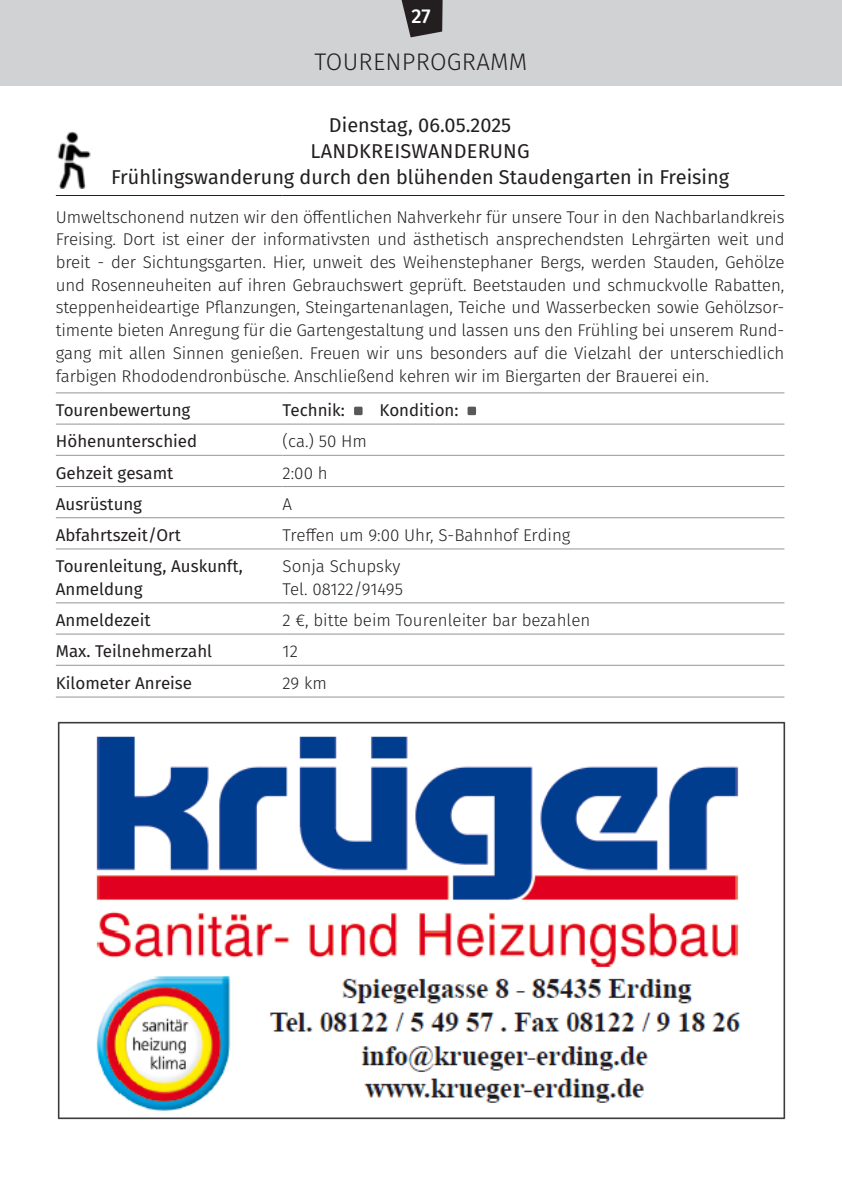
<style>
.page{position:relative;width:842px;height:1191px;background:#fff}
.page>*{position:absolute;margin:0;border:0;box-sizing:border-box;transform-origin:0 0}
.t1{font:300 24px "Fira Sans";letter-spacing:.01em;color:#231f20}
.t2{font:20px/26px "Fira Sans";color:#231f20;text-align:center}
.t3{font:500 20px "Fira Sans";color:#fff}
.t4{font:300 17px/22.6px "Fira Sans";letter-spacing:-.005em;color:#231f20;text-align:justify}
.t5{font:17px/22.6px "Fira Sans";color:#231f20}
</style>
<div class="page">
<div style="left:0;top:0;width:842px;height:85px;background:#d1d2d4"></div>
<svg style="left:401px;top:0;width:42px;height:37px"></svg>
<img style="left:57px;top:721px;width:729px;height:399px">
<hr style="left:56px;top:392px;width:227px;height:1px;background:#939598">
<hr style="left:283px;top:392px;width:501px;height:1px;background:#939598">
<hr style="left:56px;top:423px;width:227px;height:1px;background:#939598">
<hr style="left:283px;top:423px;width:501px;height:1px;background:#939598">
<hr style="left:56px;top:455px;width:227px;height:1px;background:#939598">
<hr style="left:283px;top:455px;width:501px;height:1px;background:#939598">
<hr style="left:56px;top:486px;width:227px;height:1px;background:#939598">
<hr style="left:283px;top:486px;width:501px;height:1px;background:#939598">
<hr style="left:56px;top:517px;width:227px;height:1px;background:#939598">
<hr style="left:283px;top:517px;width:501px;height:1px;background:#939598">
<hr style="left:56px;top:548px;width:227px;height:1px;background:#939598">
<hr style="left:283px;top:548px;width:501px;height:1px;background:#939598">
<hr style="left:56px;top:602px;width:227px;height:1px;background:#939598">
<hr style="left:283px;top:602px;width:501px;height:1px;background:#939598">
<hr style="left:56px;top:633px;width:227px;height:1px;background:#939598">
<hr style="left:283px;top:633px;width:501px;height:1px;background:#939598">
<hr style="left:56px;top:665px;width:227px;height:1px;background:#939598">
<hr style="left:283px;top:665px;width:501px;height:1px;background:#939598">
<hr style="left:56px;top:696px;width:227px;height:1px;background:#939598">
<hr style="left:283px;top:696px;width:501px;height:1px;background:#939598">
<hr style="left:56px;top:195px;width:227px;height:1px;background:#231f20">
<hr style="left:283px;top:195px;width:501px;height:1px;background:#231f20">
<div style="left:354px;top:407px;width:9px;height:8px;background:#57585a"></div>
<div style="left:467px;top:407px;width:9px;height:8px;background:#57585a"></div>
<img style="left:57px;top:131px;width:34px;height:58px">
<p class="t3" style="left:411px;top:0;width:21px">27</p>
<h1 class="t1" style="left:315px;top:45px;width:214px">TOURENPROGRAMM</h1>
<p class="t2" style="left:111px;top:112px;width:619px">Dienstag, 06.05.2025<br>LANDKREISWANDERUNG<br>Frühlingswanderung durch den blühenden Staudengarten in Freising</p>
<p class="t4" style="left:56px;top:205px;width:730px">Umweltschonend nutzen wir den öffentlichen Nahverkehr für unsere Tour in den Nachbarlandkreis Freising. Dort ist einer der informativsten und ästhetisch ansprechendsten Lehrgärten weit und breit - der Sichtungsgarten. Hier, unweit des Weihenstephaner Bergs, werden Stauden, Gehölze und Rosenneuheiten auf ihren Gebrauchswert geprüft. Beetstauden und schmuckvolle Rabatten, steppenheideartige Pflanzungen, Steingartenanlagen, Teiche und Wasserbecken sowie Gehölzsor&shy;timente bieten Anregung für die Gartengestaltung und lassen uns den Frühling bei unserem Rund&shy;gang mit allen Sinnen genießen. Freuen wir uns besonders auf die Vielzahl der unterschiedlich farbigen Rhododendronbüsche. Anschließend kehren wir im Biergarten der Brauerei ein.</p>
<p class="t5" style="left:56px;top:398px;width:136px">Tourenbewertung</p>
<p class="t5" style="left:283px;top:398px;width:64px">Technik:</p>
<p class="t5" style="left:380px;top:398px;width:80px">Kondition:</p>
<p class="t5" style="left:56px;top:430px;width:143px">Höhenunterschied</p>
<p class="t4" style="left:283px;top:430px;width:86px">(ca.) 50 Hm</p>
<p class="t5" style="left:56px;top:461px;width:119px">Gehzeit gesamt</p>
<p class="t4" style="left:283px;top:461px;width:46px">2:00 h</p>
<p class="t5" style="left:56px;top:492px;width:88px">Ausrüstung</p>
<p class="t4" style="left:283px;top:492px;width:11px">A</p>
<p class="t5" style="left:56px;top:523px;width:127px">Abfahrtszeit/Ort</p>
<p class="t4" style="left:283px;top:523px;width:289px">Treffen um 9:00 Uhr, S-Bahnhof Erding</p>
<p class="t5" style="left:56px;top:554px;width:189px">Tourenleitung, Auskunft,<br>Anmeldung</p>
<p class="t4" style="left:283px;top:555px;width:122px">Sonja Schupsky<br>Tel. 08122/91495</p>
<p class="t5" style="left:56px;top:608px;width:96px">Anmeldezeit</p>
<p class="t4" style="left:283px;top:609px;width:309px">2 €, bitte beim Tourenleiter bar bezahlen</p>
<p class="t5" style="left:56px;top:639px;width:158px">Max. Teilnehmerzahl</p>
<p class="t4" style="left:283px;top:640px;width:17px">12</p>
<p class="t5" style="left:56px;top:671px;width:138px">Kilometer Anreise</p>
<p class="t4" style="left:283px;top:671px;width:46px">29 km</p>
</div>
